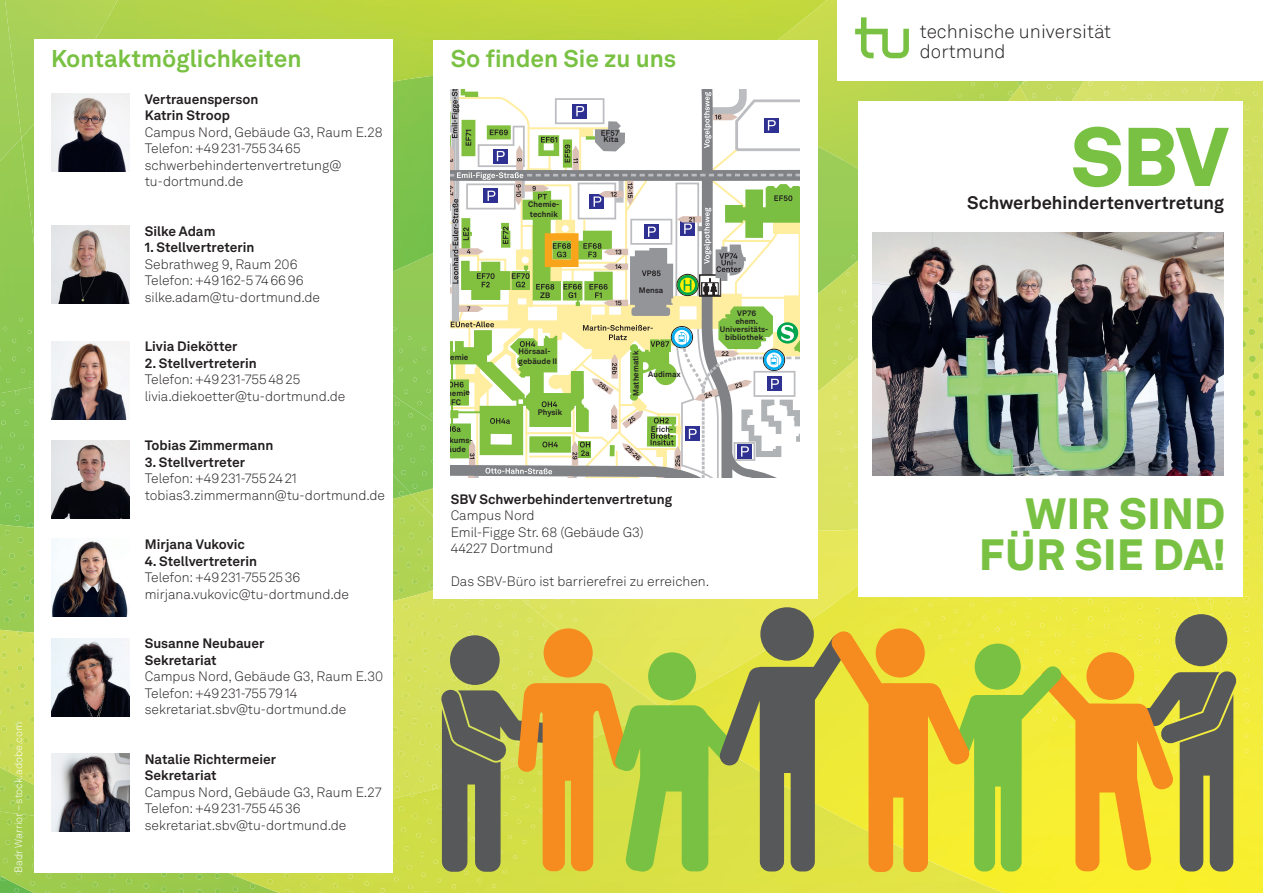
<style>
.page{position:relative;width:1263px;height:893px;background:#fff}
.page>*{position:absolute;margin:0;border:0;box-sizing:border-box;transform-origin:0 0}
.t1{font:900 82.05px "Akkurat LL";color:#79c142}
.t2{font:900 43.2px/41.5px "Akkurat LL";letter-spacing:.01em;color:#79c142;text-align:right}
.t3{font:700 24px "Akkurat LL";color:#79c142}
.t4{font:300 19.05px/19.8px "Akkurat";color:#231f20}
.t5{font:700 18px "Akkurat LL";color:#231f20}
.t6{font:300 13.5px/16.5px "Akkurat LL";color:#231f20}
.t7{font:700 13.5px/16.5px "Akkurat LL";color:#231f20}
.t8{font:300 10.5px "Akkurat LL";color:#fff}
.t9{font:700 7.95px/9.4px "Akkurat LL";letter-spacing:-.01em;color:#231f20;text-align:center}
.t10{font:700 7.8px/7.9px "Akkurat LL";color:#231f20}
</style>
<div class="page">
<img style="left:0;top:790px;width:34px;height:22px">
<img style="left:0;top:500px;width:34px;height:122px">
<img style="left:393px;top:503px;width:18px;height:26px">
<img style="left:1048px;top:81px;width:162px;height:20px">
<img style="left:0;top:622px;width:440px;height:168px">
<img style="left:393px;top:610px;width:99px;height:11px">
<img style="left:17px;top:621px;width:475px;height:16px">
<img style="left:393px;top:572px;width:98px;height:38px">
<img style="left:818px;top:247px;width:40px;height:262px">
<img style="left:0;top:812px;width:110px;height:81px">
<img style="left:5px;top:814px;width:29px;height:32px">
<img style="left:110px;top:787px;width:751px;height:106px">
<img style="left:1243px;top:110px;width:20px;height:259px">
<img style="left:410px;top:755px;width:30px;height:42px">
<img style="left:1210px;top:81px;width:53px;height:29px">
<img style="left:0;top:138px;width:34px;height:255px">
<img style="left:393px;top:99px;width:40px;height:214px">
<div style="left:393px;top:313px;width:40px;height:181px;background:#8bc855"></div>
<img style="left:411px;top:463px;width:22px;height:108px">
<img style="left:423px;top:464px;width:10px;height:41px">
<img style="left:492px;top:509px;width:366px;height:121px">
<img style="left:491px;top:598px;width:84px;height:20px">
<img style="left:861px;top:597px;width:351px;height:296px">
<img style="left:1212px;top:369px;width:51px;height:524px">
<img style="left:761px;top:582px;width:101px;height:48px">
<img style="left:1243px;top:467px;width:20px;height:31px">
<img style="left:884px;top:597px;width:48px;height:29px">
<img style="left:1243px;top:420px;width:20px;height:42px">
<img style="left:1243px;top:372px;width:18px;height:49px">
<img style="left:818px;top:0;width:114px;height:207px">
<img style="left:5px;top:0;width:53px;height:138px">
<img style="left:58px;top:0;width:29px;height:39px">
<img style="left:932px;top:81px;width:80px;height:5px">
<img style="left:916px;top:86px;width:132px;height:15px">
<img style="left:21px;top:52px;width:13px;height:209px">
<div style="left:129px;top:0;width:53px;height:39px;background:#b1d34b"></div>
<div style="left:182px;top:0;width:161px;height:39px;background:#b7d445"></div>
<img style="left:343px;top:0;width:430px;height:99px">
<div style="left:87px;top:0;width:42px;height:39px;background:#b0d34e"></div>
<img style="left:773px;top:0;width:54px;height:44px">
<img style="left:1131px;top:596px;width:97px;height:34px">
<div style="left:858px;top:101px;width:385px;height:495px;background:#fff"></div>
<div style="left:34px;top:40px;width:358px;height:833px;background:#fff"></div>
<img style="left:51px;top:639px;width:78px;height:78px">
<img style="left:51px;top:341px;width:78px;height:78px">
<img style="left:51px;top:754px;width:78px;height:78px">
<img style="left:51px;top:225px;width:78px;height:78px">
<img style="left:51px;top:94px;width:78px;height:78px">
<img style="left:51px;top:539px;width:77px;height:78px">
<img style="left:51px;top:440px;width:78px;height:78px">
<img style="left:873px;top:233px;width:351px;height:242px">
<div style="left:433px;top:40px;width:384px;height:558px;background:#fff"></div>
<div style="left:1175px;top:614px;width:52px;height:52px;background:#57585a;border-radius:50%"></div>
<div style="left:760px;top:607px;width:54px;height:54px;background:#57585a;border-radius:50%"></div>
<svg style="left:440px;top:630px;width:797px;height:242px;background:#bfb13e"></svg>
<hr style="left:799px;top:234px;width:1px;height:101px;background:#ffeda0">
<svg style="left:451px;top:90px;width:348px;height:387px"></svg>
<div style="left:838px;top:0;width:425px;height:81px;background:#fff"></div>
<svg style="left:855px;top:17px;width:54px;height:41px"></svg>
<p class="t8" style="left:11px;top:873px;width:152px;rotate:-90deg">Badr Warrior – stock.adobe.com</p>
<h3 class="t3" style="left:51px;top:40px;width:252px">Kontaktmöglichkeiten</h3>
<p class="t7" style="left:145px;top:90px;width:115px">Vertrauensperson<br>Katrin Stroop</p>
<p class="t6" style="left:145px;top:123px;width:239px">Campus Nord, Gebäude G3, Raum E.28<br>Telefon: +49 231-755 34 65 schwerbehindertenvertretung@ tu-dortmund.de</p>
<p class="t7" style="left:145px;top:222px;width:72px">Silke Adam</p>
<p class="t7" style="left:145px;top:238px;width:111px">1. Stellvertreterin</p>
<p class="t6" style="left:145px;top:255px;width:177px">Sebrathweg 9, Raum 206<br>Telefon: +49 162-5 74 66 96 silke.adam@tu-dortmund.de</p>
<p class="t7" style="left:145px;top:337px;width:94px">Livia Diekötter</p>
<p class="t7" style="left:145px;top:354px;width:114px">2. Stellvertreterin</p>
<p class="t6" style="left:145px;top:371px;width:202px">Telefon: +49 231-755 48 25 livia.diekoetter@tu-dortmund.de</p>
<p class="t7" style="left:145px;top:436px;width:130px">Tobias Zimmermann</p>
<p class="t7" style="left:145px;top:453px;width:102px">3. Stellvertreter</p>
<p class="t6" style="left:145px;top:470px;width:242px">Telefon: +49 231-755 24 21 tobias3.zimmermann@tu-dortmund.de</p>
<p class="t7" style="left:145px;top:535px;width:102px">Mirjana Vukovic</p>
<p class="t7" style="left:145px;top:552px;width:114px">4. Stellvertreterin</p>
<p class="t6" style="left:145px;top:569px;width:206px">Telefon: +49 231-755 25 36 mirjana.vukovic@tu-dortmund.de</p>
<p class="t7" style="left:145px;top:634px;width:121px">Susanne Neubauer<br>Sekretariat</p>
<p class="t6" style="left:145px;top:668px;width:240px">Campus Nord, Gebäude G3, Raum E.30<br>Telefon: +49 231-755 79 14 sekretariat.sbv@tu-dortmund.de</p>
<p class="t7" style="left:145px;top:750px;width:133px">Natalie Richtermeier<br>Sekretariat</p>
<p class="t6" style="left:145px;top:783px;width:238px">Campus Nord, Gebäude G3, Raum E.27<br>Telefon: +49 231-755 45 36 sekretariat.sbv@tu-dortmund.de</p>
<h3 class="t3" style="left:451px;top:40px;width:227px">So finden Sie zu uns</h3>
<p class="t9" style="left:528px;top:199px;width:33px;text-align:left">Chemie&shy;technik</p>
<p class="t9" style="left:603px;top:134px;width:17px">Kita</p>
<p class="t9" style="left:440px;top:352px;width:30px">Chemie</p>
<p class="t9" style="left:442px;top:388px;width:30px">Chemie<br>FC</p>
<p class="t9" style="left:434px;top:444px;width:34px">gebäude</p>
<p class="t9" style="left:519px;top:346px;width:40px;text-align:left">Hörsaal&shy;gebäude II</p>
<p class="t9" style="left:538px;top:407px;width:26px">Physik</p>
<p class="t9" style="left:639px;top:285px;width:26px">Mensa</p>
<p class="t9" style="left:631px;top:396px;width:46px;rotate:-91deg">M athematik</p>
<p class="t9" style="left:648px;top:369px;width:34px">Audimax</p>
<p class="t10" style="left:735px;top:309px;width:24px">VP76 ehem.</p>
<p class="t9" style="left:720px;top:325px;width:50px;line-height:7.9px">Universitäts&shy;bibliothek</p>
<p class="t7" style="left:451px;top:490px;width:223px">SBV Schwerbehindertenvertretung</p>
<p class="t6" style="left:451px;top:507px;width:194px">Campus Nord<br>Emil-Figge Str. 68 (Gebäude G3)<br>44227 Dortmund</p>
<p class="t6" style="left:451px;top:573px;width:260px">Das SBV-Büro ist barrierefrei zu erreichen.</p>
<p class="t9" style="left:630px;top:572px;width:50px">Sportinstitut</p>
<h3 class="t4" style="left:920px;top:22px;width:193px">technische universität dortmund</h3>
<h1 class="t1" style="left:1071px;top:92px;width:159px">SBV</h1>
<h3 class="t5" style="left:967px;top:189px;width:258px">Schwerbehindertenvertretung</h3>
<h2 class="t2" style="left:979px;top:490px;width:248px">WIR SIND<br>FÜR SIE DA!</h2>
</div>
